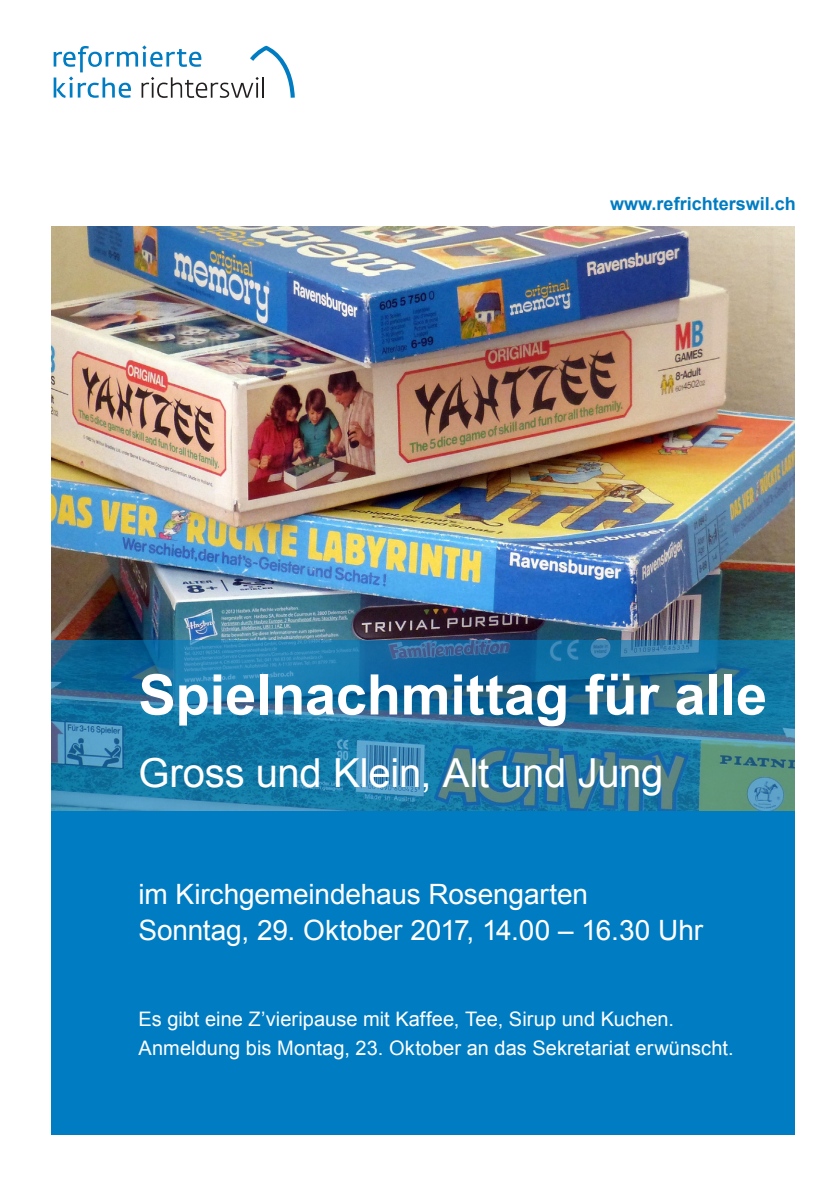
<style>
.page{position:relative;width:840px;height:1191px;background:#fff}
.page>*{position:absolute;margin:0;border:0;box-sizing:border-box;transform-origin:0 0}
.Front_Titel{font:700 56px "Arial";letter-spacing:-.005em;color:#fff}
.Front_Titel-2{font:40px "Arial";letter-spacing:-.005em;color:#fff}
.Front_Untertitel{font:28px "Arial";letter-spacing:-.005em;color:#fff}
.Front_Kurzinfo{font:20px "Arial";color:#fff}
.Front_Webadresse{font:700 18px "Arial";color:#007cc2}
</style>
<div class="page">
<img style="left:51px;top:227px;width:743px;height:414px">
<div style="left:51px;top:811px;width:743px;height:323px;background:#007cc2"></div>
<svg style="left:51px;top:641px;width:743px;height:170px;background:#2377a0"></svg>
<svg style="left:54px;top:45px;width:240px;height:53px"></svg>
<p class="Front_Webadresse" style="left:610px;top:191px;width:187px">www.refrichterswil.ch</p>
<p class="Front_Titel" style="left:138px;top:657px;width:630px">Spielnachmittag für alle</p>
<p class="Front_Titel-2" style="left:138px;top:746px;width:526px">Gross und Klein, Alt und Jung</p>
<p class="Front_Untertitel" style="left:138px;top:875px;width:451px">im Kirchgemeindehaus Rosengarten</p>
<p class="Front_Untertitel" style="left:138px;top:911px;width:565px">Sonntag, 29. Oktober 2017, 14.00 – 16.30 Uhr</p>
<p class="Front_Kurzinfo" style="left:138px;top:1006px;width:537px">Es gibt eine Z’vieripause mit Kaffee, Tee, Sirup und Kuchen.</p>
<p class="Front_Kurzinfo" style="left:138px;top:1034px;width:596px">Anmeldung bis Montag, 23. Oktober an das Sekretariat erwünscht.</p>
</div>
